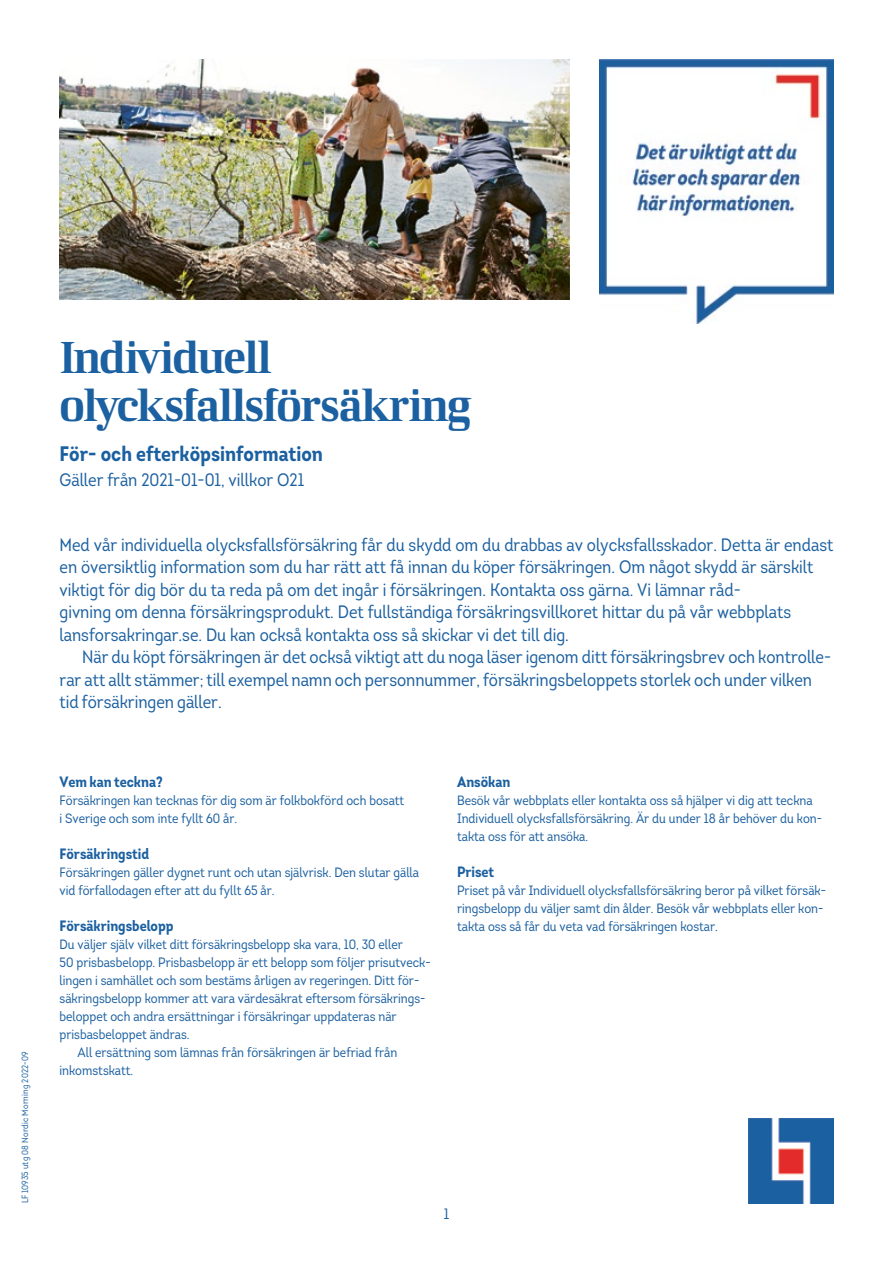
<style>
.page{position:relative;width:893px;height:1263px;background:#fff}
.page>*{position:absolute;margin:0;border:0;box-sizing:border-box;transform-origin:0 0}
.t1{font:45px/48px "LF Rubrik 2";letter-spacing:-.04em;color:#1b60a0}
.t2{font:700 21px "Intro Cond UDP";color:#1b60a0}
.t3{font:18px/22.5px "Intro Cond UDP";color:#1b60a0}
.t4{font:700 15px "Intro Cond UDP";color:#1b60a0}
.t5{font:15px "Intro Cond UDP";color:#1b60a0}
.t6{font:13.5px/18px "Intro Cond UDP";color:#1b60a0}
.t7{font:9px "Intro Cond UDP";letter-spacing:.02em;color:#1b60a0}
</style>
<div class="page">
<img style="left:748px;top:1118px;width:85px;height:85px">
<img style="left:60px;top:60px;width:510px;height:240px">
<img style="left:600px;top:60px;width:233px;height:264px">
<p class="t7" style="left:19px;top:1203px;width:153px;rotate:-90deg">LF 10935 utg 08 Nordic Morning 2022-09</p>
<h1 class="t1" style="left:60px;top:332px;width:413px">Individuell olycksfallsförsäkring</h1>
<h2 class="t2" style="left:60px;top:440px;width:265px">För- och efterköpsinformation</h2>
<h3 class="t3" style="left:60px;top:468px;width:246px">Gäller från 2021-01-01, villkor O21</h3>
<p class="t3" style="left:60px;top:533px;width:775px">Med vår individuella olycksfallsförsäkring får du skydd om du drabbas av olycksfallsskador. Detta är endast en översiktlig information som du har rätt att få innan du köper försäkringen. Om något skydd är särskilt viktigt för dig bör du ta reda på om det ingår i försäkringen. Kontakta oss gärna. Vi lämnar råd-<br>givning om denna försäkringsprodukt. Det fullständiga försäkringsvillkoret hittar du på vår webbplats lansforsakringar.se. Du kan också kontakta oss så skickar vi det till dig.</p>
<p class="t3" style="left:60px;top:646px;width:773px;text-indent:22px">När du köpt försäkringen är det också viktigt att du noga läser igenom ditt försäkringsbrev och kontrolle&shy;rar att allt stämmer; till exempel namn och personnummer, försäkringsbeloppets storlek och under vilken tid försäkringen gäller.</p>
<p class="t4" style="left:60px;top:772px;width:105px">Vem kan teckna?</p>
<p class="t6" style="left:60px;top:791px;width:346px">Försäkringen kan tecknas för dig som är folkbokförd och bosatt i Sverige och som inte fyllt 60 år.</p>
<p class="t4" style="left:60px;top:844px;width:91px">Försäkringstid</p>
<p class="t6" style="left:60px;top:863px;width:361px">Försäkringen gäller dygnet runt och utan självrisk. Den slutar gälla vid förfallodagen efter att du fyllt 65 år.</p>
<p class="t4" style="left:60px;top:916px;width:116px">Försäkringsbelopp</p>
<p class="t6" style="left:60px;top:935px;width:345px">Du väljer själv vilket ditt försäkringsbelopp ska vara, 10, 30 eller</p>
<p class="t6" style="left:60px;top:953px;width:373px">50 prisbasbelopp. Prisbasbelopp är ett belopp som följer prisutveck-</p>
<p class="t6" style="left:60px;top:971px;width:361px">lingen i samhället och som bestäms årligen av regeringen. Ditt för-</p>
<p class="t6" style="left:60px;top:989px;width:368px">säkringsbelopp kommer att vara värdesäkrat eftersom försäkrings-</p>
<p class="t6" style="left:60px;top:1007px;width:339px">beloppet och andra ersättningar i försäkringar uppdateras när</p>
<p class="t6" style="left:60px;top:1025px;width:132px">prisbasbeloppet ändras.</p>
<p class="t6" style="left:78px;top:1043px;width:321px">All ersättning som lämnas från försäkringen är befriad från</p>
<p class="t6" style="left:60px;top:1061px;width:75px">inkomstskatt.</p>
<p class="t4" style="left:457px;top:772px;width:55px">Ansökan</p>
<p class="t6" style="left:457px;top:791px;width:366px">Besök vår webbplats eller kontakta oss så hjälper vi dig att teckna<br>Individuell olycksfallsförsäkring. Är du under 18 år behöver du kon&shy;takta oss för att ansöka.</p>
<p class="t4" style="left:457px;top:862px;width:39px">Priset</p>
<p class="t6" style="left:457px;top:881px;width:370px">Priset på vår Individuell olycksfallsförsäkring beror på vilket försäk&shy;ringsbelopp du väljer samt din ålder. Besök vår webbplats eller kon&shy;takta oss så får du veta vad försäkringen kostar.</p>
<p class="t5" style="left:444px;top:1204px;width:7px">1</p>
</div>
